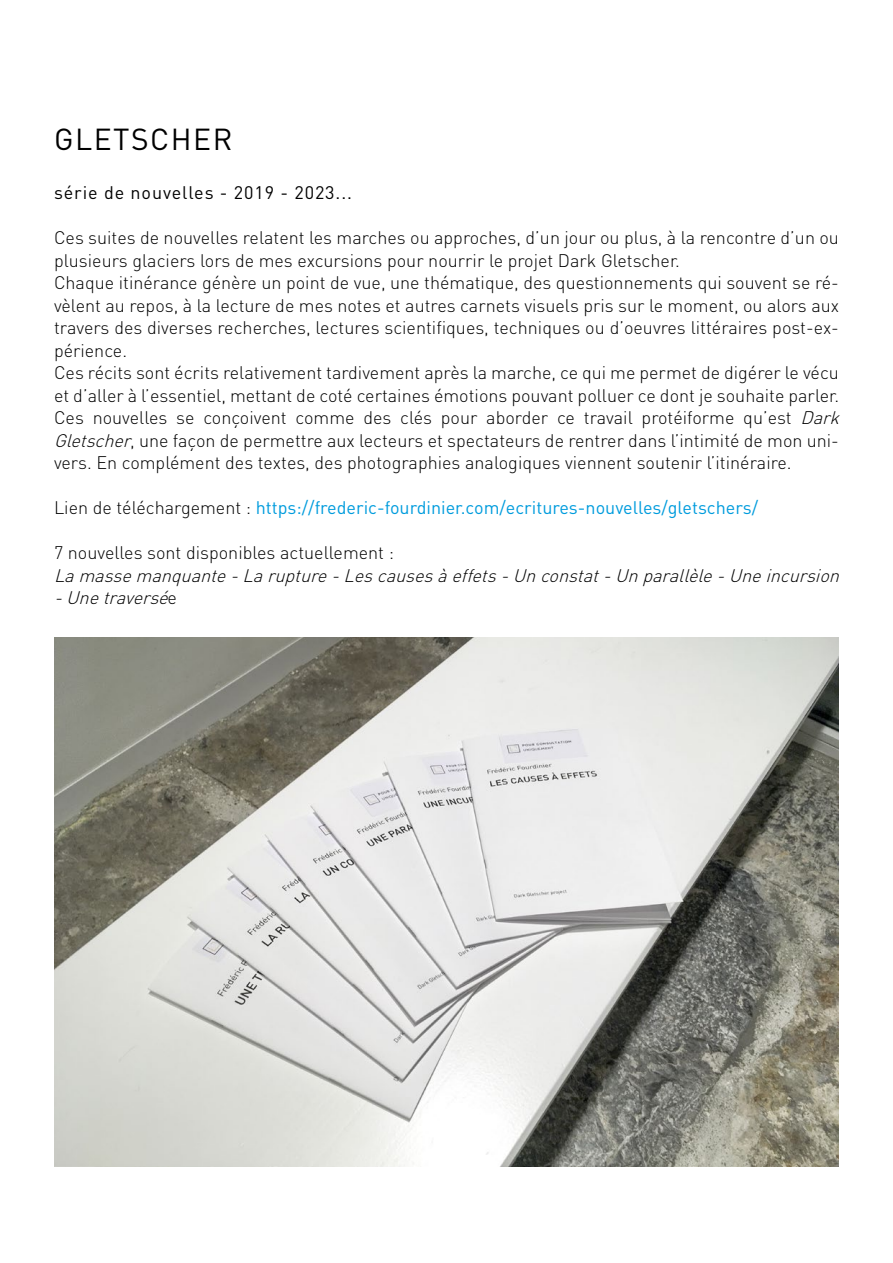
<style>
.page{position:relative;width:893px;height:1263px;background:#fff}
.page>*{position:absolute;margin:0;border:0;box-sizing:border-box;transform-origin:0 0}
.t1{font:30px "DIN Pro";letter-spacing:.05em;color:#000}
.t2{font:300 18px/22.5px "DIN Pro";color:#000}
.t3{font:italic 300 18px/22.5px "DIN Pro";color:#000}
.t4{font:18px "DIN Pro";color:#009cdd}
.t5{font:18px "DIN Pro";letter-spacing:.05em;color:#000}
.s1{font-style:italic}
.s2{font-weight:300;color:#000}
.s3{font-style:normal}
</style>
<div class="page">
<img style="left:54px;top:638px;width:785px;height:528px">
<h1 class="t1" style="left:54px;top:119px;width:180px">GLETSCHER</h1>
<p class="t5" style="left:54px;top:180px;width:299px">série de nouvelles - 2019 - 2023...</p>
<p class="t2" style="left:54px;top:226px;width:793px">Ces suites de nouvelles relatent les marches ou approches, d’un jour ou plus, à la rencontre d’un ou plusieurs glaciers lors de mes excursions pour nourrir le projet Dark Gletscher.<br>Chaque itinérance génère un point de vue, une thématique, des questionnements qui souvent se ré&shy;vèlent au repos, à la lecture de mes notes et autres carnets visuels pris sur le moment, ou alors aux travers des diverses recherches, lectures scientifiques, techniques ou d’oeuvres littéraires post-ex&shy;périence.<br>Ces récits sont écrits relativement tardivement après la marche, ce qui me permet de digérer le vécu et d’aller à l’essentiel, mettant de coté certaines émotions pouvant polluer ce dont je souhaite parler.<br>Ces nouvelles se conçoivent comme des clés pour aborder ce travail protéiforme qu’est <span class="s1">Dark Gletscher</span>, une façon de permettre aux lecteurs et spectateurs de rentrer dans l’intimité de mon uni&shy;vers. En complément des textes, des photographies analogiques viennent soutenir l’itinéraire.</p>
<p class="t4" style="left:54px;top:495px;width:706px"><span class="s2">Lien de téléchargement :</span> https://frederic-fourdinier.com/ecritures-nouvelles/gletschers/</p>
<p class="t2" style="left:54px;top:541px;width:341px">7 nouvelles sont disponibles actuellement :</p>
<p class="t3" style="left:54px;top:563px;width:792px">Lamassemanquante-Larupture-Lescausesàeffets-Unconstat-Unparallèle-Uneincursion -Unetraversé<span class="s3">e</span></p>
</div>
